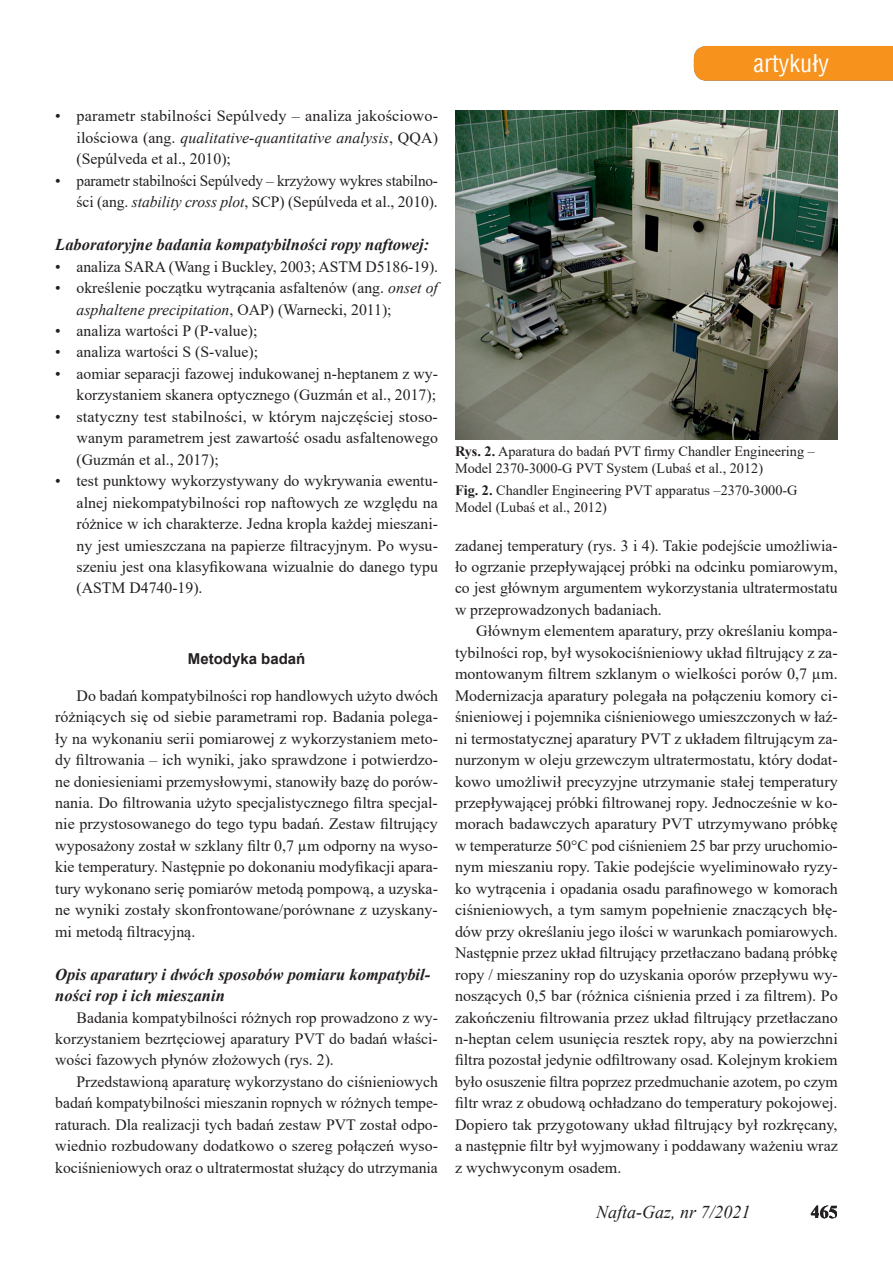
<style>
.page{position:relative;width:893px;height:1263px;background:#fff}
.page>*{position:absolute;margin:0;border:0;box-sizing:border-box;transform-origin:0 0}
.t1{font:24px "Switzerland Condensed";color:#fff}
.t2{font:italic 18px "Times New Roman";color:#231f20}
.t3{font:700 18px "Times New Roman";color:#231f20}
.t4{font:italic 700 16.5px/21.5px "Times New Roman";color:#231f20}
.t5{font:15.75px/21.5px "Times New Roman";color:#231f20;text-align:justify}
.t6{font:700 15px "Arial";color:#231f20}
.t7{font:14.25px/17.1px "Times New Roman";color:#231f20}
.s1{font-style:italic}
.s2{font-weight:700}
</style>
<div class="page">
<div style="left:694px;top:46px;width:199px;height:35px;background:#f7931d"></div>
<img style="left:455px;top:111px;width:383px;height:328px">
<p class="t5" style="left:77px;top:105px;width:363px;text-indent:-21px">• parametr stabilności Sepúlvedy – analiza jakościowo&shy;ilościowa (ang. <span class="s1">qualitative-quantitative analysis</span>, QQA) (Sepúlveda et al., 2010);</p>
<p class="t5" style="left:55px;top:169px;width:384px;text-align:right">• parametr stabilności Sepúlvedy – krzyżowy wykres stabilno&shy;ści (ang. <span class="s1">stability cross plot</span>, SCP) (Sepúlveda et al., 2010).</p>
<p class="t4" style="left:55px;top:233px;width:376px">Laboratoryjne badania kompatybilności ropy naftowej:</p>
<p class="t5" style="left:55px;top:255px;width:384px">• analiza SARA (Wang i Buckley, 2003; ASTM D5186-19).</p>
<p class="t5" style="left:77px;top:277px;width:363px;text-indent:-21px">• określenie początku wytrącania asfaltenów (ang. <span class="s1">onset of asphaltene precipitation</span>, OAP) (Warnecki, 2011);</p>
<p class="t5" style="left:55px;top:319px;width:204px">• analiza wartości P (P-value);</p>
<p class="t5" style="left:55px;top:341px;width:204px">• analiza wartości S (S-value);</p>
<p class="t5" style="left:55px;top:362px;width:384px;text-align:right">• aomiar separacji fazowej indukowanej n-heptanem z wy&shy;korzystaniem skanera optycznego (Guzmán et al., 2017);</p>
<p class="t5" style="left:77px;top:405px;width:363px;text-indent:-21px">• statyczny test stabilności, w którym najczęściej stoso&shy;wanym parametrem jest zawartość osadu asfaltenowego (Guzmán et al., 2017);</p>
<p class="t5" style="left:77px;top:470px;width:363px;text-indent:-21px">• test punktowy wykorzystywany do wykrywania ewentu&shy;alnej niekompatybilności rop naftowych ze względu na różnice w ich charakterze. Jedna kropla każdej mieszani&shy;ny jest umieszczana na papierze filtracyjnym. Po wysu&shy;szeniu jest ona klasyfikowana wizualnie do danego typu (ASTM D4740-19).</p>
<p class="t6" style="left:188px;top:648px;width:119px">Metodyka badań</p>
<p class="t5" style="left:55px;top:684px;width:384px;text-indent:21px">Do badań kompatybilności rop handlowych użyto dwóch różniących się od siebie parametrami rop. Badania polega&shy;ły na wykonaniu serii pomiarowej z wykorzystaniem meto&shy;dy filtrowania – ich wyniki, jako sprawdzone i potwierdzo&shy;ne doniesieniami przemysłowymi, stanowiły bazę do porów&shy;nania. Do filtrowania użyto specjalistycznego filtra specjal&shy;nie przystosowanego do tego typu badań. Zestaw filtrujący wyposażony został w szklany filtr 0,7 µm odporny na wyso&shy;kie temperatury. Następnie po dokonaniu modyfikacji apara&shy;tury wykonano serię pomiarów metodą pompową, a uzyska&shy;ne wyniki zostały skonfrontowane/porównane z uzyskany&shy;mi metodą filtracyjną.</p>
<p class="t4" style="left:55px;top:963px;width:376px">Opis aparatury i dwóch sposobów pomiaru kompatybil&shy;ności rop i ich mieszanin</p>
<p class="t5" style="left:55px;top:1006px;width:384px;text-indent:21px">Badania kompatybilności różnych rop prowadzono z wy&shy;korzystaniem bezrtęciowej aparatury PVT do badań właści&shy;wości fazowych płynów złożowych (rys. 2).</p>
<p class="t5" style="left:55px;top:1070px;width:384px;text-indent:21px">Przedstawioną aparaturę wykorzystano do ciśnieniowych badań kompatybilności mieszanin ropnych w różnych tempe&shy;raturach. Dla realizacji tych badań zestaw PVT został odpo&shy;wiednio rozbudowany dodatkowo o szereg połączeń wyso&shy;kociśnieniowych oraz o ultratermostat służący do utrzymania</p>
<h1 class="t1" style="left:754px;top:48px;width:77px">artykuły</h1>
<p class="t7" style="left:455px;top:443px;width:361px"><span class="s2">Rys. 2.</span> Aparatura do badań PVT firmy Chandler Engineering –<br>Model 2370-3000-G PVT System (Lubaś et al., 2012)</p>
<p class="t7" style="left:455px;top:481px;width:344px"><span class="s2">Fig. 2.</span> Chandler Engineering PVT apparatus –2370-3000-G<br>Model (Lubaś et al., 2012)</p>
<p class="t5" style="left:455px;top:534px;width:384px">zadanej temperatury (rys. 3 i 4). Takie podejście umożliwia&shy;ło ogrzanie przepływającej próbki na odcinku pomiarowym, co jest głównym argumentem wykorzystania ultratermostatu w przeprowadzonych badaniach.</p>
<p class="t5" style="left:455px;top:620px;width:384px;text-indent:21px">Głównym elementem aparatury, przy określaniu kompa&shy;tybilności rop, był wysokociśnieniowy układ filtrujący z za&shy;montowanym filtrem szklanym o wielkości porów 0,7 µm.<br>Modernizacja aparatury polegała na połączeniu komory ci&shy;śnieniowej i pojemnika ciśnieniowego umieszczonych w łaź&shy;ni termostatycznej aparatury PVT z układem filtrującym za&shy;nurzonym w oleju grzewczym ultratermostatu, który dodat&shy;kowo umożliwił precyzyjne utrzymanie stałej temperatury przepływającej próbki filtrowanej ropy. Jednocześnie w ko&shy;morach badawczych aparatury PVT utrzymywano próbkę w temperaturze 50°C pod ciśnieniem 25 bar przy uruchomio&shy;nym mieszaniu ropy. Takie podejście wyeliminowało ryzy&shy;ko wytrącenia i opadania osadu parafinowego w komorach ciśnieniowych, a tym samym popełnienie znaczących błę&shy;dów przy określaniu jego ilości w warunkach pomiarowych.<br>Następnie przez układ filtrujący przetłaczano badaną próbkę ropy / mieszaniny rop do uzyskania oporów przepływu wy&shy;noszących 0,5 bar (różnica ciśnienia przed i za filtrem). Po zakończeniu filtrowania przez układ filtrujący przetłaczano n-heptan celem usunięcia resztek ropy, aby na powierzchni filtra pozostał jedynie odfiltrowany osad. Kolejnym krokiem było osuszenie filtra poprzez przedmuchanie azotem, po czym filtr wraz z obudową ochładzano do temperatury pokojowej.<br>Dopiero tak przygotowany układ filtrujący był rozkręcany, a następnie filtr był wyjmowany i poddawany ważeniu wraz z wychwyconym osadem.</p>
<p class="t2" style="left:596px;top:1200px;width:156px">Nafta-Gaz, nr 7/2021</p>
<p class="t3" style="left:811px;top:1199px;width:28px">465</p>
</div>
